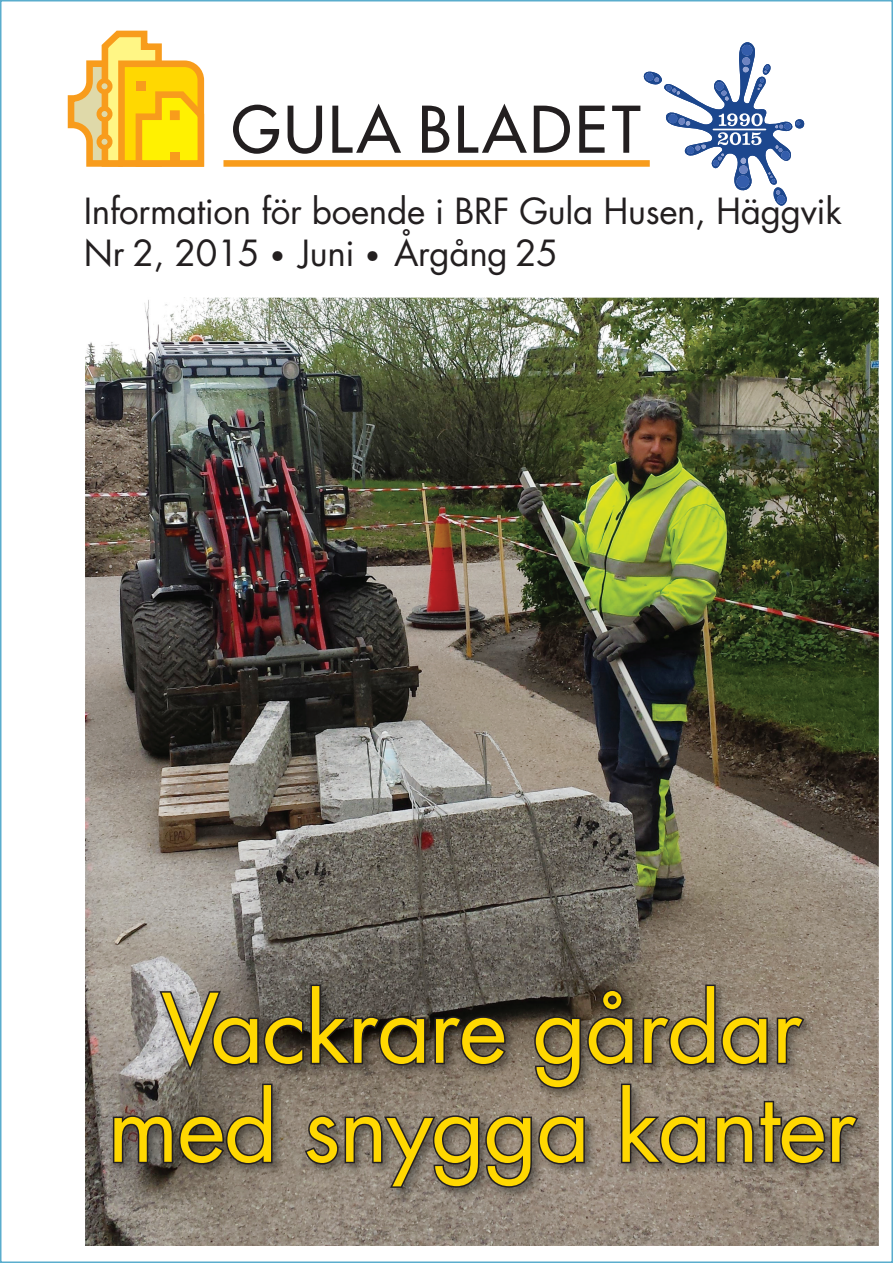
<style>
.page{position:relative;width:893px;height:1263px;background:#fff}
.page>*{position:absolute;margin:0;border:0;box-sizing:border-box;transform-origin:0 0}
.t1{font:93px/99px "Futura";letter-spacing:-.015em;color:#ffd801;text-align:center}
.t2{font:62.55px "Futura";letter-spacing:.055em;color:#231f20}
.t3{font:35.1px/42px "Futura";letter-spacing:-.01em;color:#231f20}
.s1{font-size:26.25px}
</style>
<div class="page">
<img style="left:85px;top:298px;width:794px;height:948px">
<img style="left:109px;top:981px;width:761px;height:220px">
<svg style="left:111px;top:983px;width:749px;height:206px;background:#6e655b"></svg>
<div style="left:223px;top:160px;width:427px;height:7px;background:#f89c1c"></div>
<svg style="left:68px;top:31px;width:137px;height:136px"></svg>
<div style="left:136px;top:82px;width:10px;height:9px;background:#f89c1c"></div>
<div style="left:170px;top:152px;width:10px;height:11px;background:#f89c1c"></div>
<div style="left:99px;top:81px;width:11px;height:11px;background:#dfd9a9;border-radius:50%"></div>
<div style="left:97px;top:78px;width:16px;height:16px;border:5px solid #f89c1c;border-radius:50%"></div>
<div style="left:99px;top:109px;width:11px;height:11px;background:#dfd9a9;border-radius:50%"></div>
<div style="left:97px;top:106px;width:16px;height:16px;border:5px solid #f89c1c;border-radius:50%"></div>
<div style="left:99px;top:136px;width:11px;height:11px;background:#dfd9a9;border-radius:50%"></div>
<div style="left:97px;top:134px;width:16px;height:16px;border:5px solid #f89c1c;border-radius:50%"></div>
<svg style="left:643px;top:42px;width:162px;height:164px"></svg>
<hr style="left:713px;top:129px;width:52px;height:1px;background:#fff">
<h2 class="t2" style="left:232px;top:89px;width:410px">GULA BLADET</h2>
<p class="t3" style="left:84px;top:189px;width:759px">Information för boende i BRF Gula Husen, Häggvik<br>Nr 2, 2015 <span class="s1">•</span> Juni <span class="s1">•</span> Årgång 25</p>
<h1 class="t1" style="left:107px;top:978px;width:751px">Vackrare gårdar med snygga kanter</h1>
</div>
